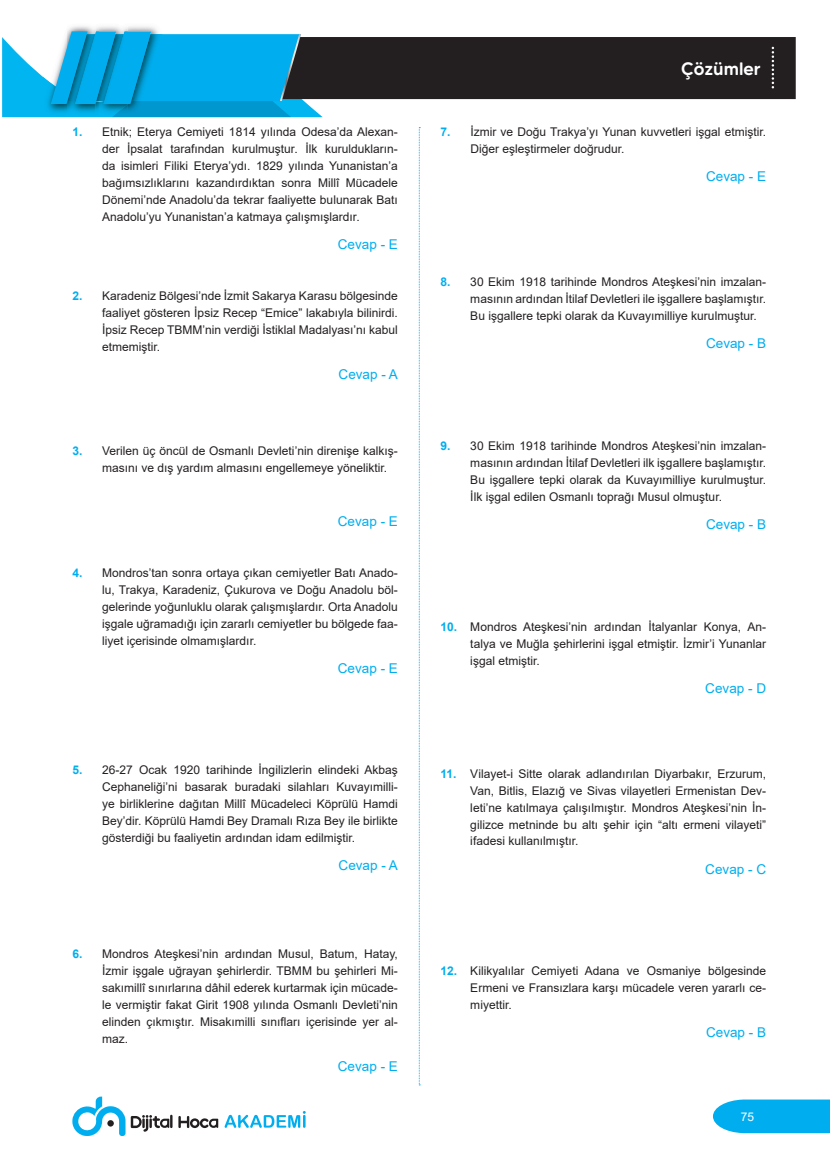
<style>
.page{position:relative;width:830px;height:1170px;background:#fff}
.page>*{position:absolute;margin:0;border:0;box-sizing:border-box;transform-origin:0 0}
.t1{font:500 18px "MADE Tommy Soft";color:#fff}
.CEVAP{font:13.5px "Arial";color:#00aeef}
.t2{font:12px/17px "Arial";color:#231f20;text-align:justify}
.t3{font:12px "Arial";color:#fff}
.s1{font-weight:700;color:#00aeef}
</style>
<div class="page">
<svg style="left:713px;top:1099px;width:116px;height:33px;background:#11b3f0"></svg>
<svg style="left:72px;top:1096px;width:53px;height:39px"></svg>
<svg style="left:107px;top:1119px;width:7px;height:7px"></svg>
<svg style="left:224px;top:1111px;width:81px;height:16px"></svg>
<svg style="left:178px;top:1116px;width:40px;height:12px"></svg>
<svg style="left:131px;top:1114px;width:41px;height:17px"></svg>
<svg style="left:418px;top:127px;width:2px;height:958px"></svg>
<div style="left:322px;top:37px;width:473px;height:62px;background:#231f20"></div>
<svg style="left:2px;top:26px;width:320px;height:91px;background:#2babda"></svg>
<svg style="left:771px;top:47px;width:2px;height:41px"></svg>
<p class="t2" style="left:102px;top:124px;width:297px;text-indent:-30px"><span class="s1">1.</span> Etnik; Eterya Cemiyeti 1814 yılında Odesa’da Alexan&shy;der İpsalat tarafından kurulmuştur. İlk kuruldukların&shy;da isimleri Filiki Eterya’ydı. 1829 yılında Yunanistan’a bağımsızlıklarını kazandırdıktan sonra Millî Mücadele Dönemi’nde Anadolu’da tekrar faaliyette bulunarak Batı Anadolu’yu Yunanistan’a katmaya çalışmışlardır.</p>
<p class="CEVAP" style="left:338px;top:235px;width:62px">Cevap - E</p>
<p class="t2" style="left:102px;top:287px;width:297px;text-indent:-30px"><span class="s1">2.</span> Karadeniz Bölgesi’nde İzmit Sakarya Karasu bölgesinde faaliyet gösteren İpsiz Recep “Emice” lakabıyla bilinirdi.<br>İpsiz Recep TBMM’nin verdiği İstiklal Madalyası’nı kabul etmemiştir.</p>
<p class="CEVAP" style="left:338px;top:365px;width:61px">Cevap - A</p>
<p class="t2" style="left:102px;top:442px;width:297px;text-indent:-30px"><span class="s1">3.</span> Verilen üç öncül de Osmanlı Devleti’nin direnişe kalkış&shy;masını ve dış yardım almasını engellemeye yöneliktir.</p>
<p class="CEVAP" style="left:338px;top:511px;width:62px">Cevap - E</p>
<p class="t2" style="left:102px;top:564px;width:297px;text-indent:-30px"><span class="s1">4.</span> Mondros’tan sonra ortaya çıkan cemiyetler Batı Anado&shy;lu, Trakya, Karadeniz, Çukurova ve Doğu Anadolu böl&shy;gelerinde yoğunluklu olarak çalışmışlardır. Orta Anadolu işgale uğramadığı için zararlı cemiyetler bu bölgede faa&shy;liyet içerisinde olmamışlardır.</p>
<p class="CEVAP" style="left:338px;top:658px;width:62px">Cevap - E</p>
<p class="t2" style="left:102px;top:761px;width:297px;text-indent:-30px"><span class="s1">5.</span> 26-27 Ocak 1920 tarihinde İngilizlerin elindeki Akbaş Cephaneliği’ni basarak buradaki silahları Kuvayımilli&shy;ye birliklerine dağıtan Millî Mücadeleci Köprülü Hamdi Bey’dir. Köprülü Hamdi Bey Dramalı Rıza Bey ile birlikte gösterdiği bu faaliyetin ardından idam edilmiştir.</p>
<p class="CEVAP" style="left:338px;top:856px;width:61px">Cevap - A</p>
<p class="t2" style="left:102px;top:945px;width:297px;text-indent:-30px"><span class="s1">6.</span> Mondros Ateşkesi’nin ardından Musul, Batum, Hatay, İzmir işgale uğrayan şehirlerdir. TBMM bu şehirleri Mi&shy;sakımillî sınırlarına dâhil ederek kurtarmak için mücade&shy;le vermiştir fakat Girit 1908 yılında Osmanlı Devleti’nin elinden çıkmıştır. Misakımilli sınıfları içerisinde yer al&shy;maz.</p>
<p class="CEVAP" style="left:338px;top:1056px;width:62px">Cevap - E</p>
<h1 class="t1" style="left:680px;top:57px;width:81px">Çözümler</h1>
<p class="t2" style="left:470px;top:124px;width:297px;text-indent:-30px"><span class="s1">7.</span> İzmir ve Doğu Trakya’yı Yunan kuvvetleri işgal etmiştir.<br>Diğer eşleştirmeler doğrudur.</p>
<p class="CEVAP" style="left:705px;top:167px;width:62px">Cevap - E</p>
<p class="t2" style="left:470px;top:273px;width:297px;text-indent:-30px"><span class="s1">8.</span> 30 Ekim 1918 tarihinde Mondros Ateşkesi’nin imzalan&shy;masının ardından İtilaf Devletleri ile işgallere başlamıştır.<br>Bu işgallere tepki olarak da Kuvayımilliye kurulmuştur.</p>
<p class="CEVAP" style="left:705px;top:334px;width:62px">Cevap - B</p>
<p class="t2" style="left:470px;top:437px;width:297px;text-indent:-30px"><span class="s1">9.</span> 30 Ekim 1918 tarihinde Mondros Ateşkesi’nin imzalan&shy;masının ardından İtilaf Devletleri ilk işgallere başlamıştır.<br>Bu işgallere tepki olarak da Kuvayımilliye kurulmuştur.<br>İlk işgal edilen Osmanlı toprağı Musul olmuştur.</p>
<p class="CEVAP" style="left:705px;top:515px;width:62px">Cevap - B</p>
<p class="t2" style="left:470px;top:618px;width:297px;text-indent:-30px"><span class="s1">10.</span> Mondros Ateşkesi’nin ardından İtalyanlar Konya, An&shy;talya ve Muğla şehirlerini işgal etmiştir. İzmir’i Yunanlar işgal etmiştir.</p>
<p class="CEVAP" style="left:705px;top:678px;width:62px">Cevap - D</p>
<p class="t2" style="left:470px;top:764px;width:297px;text-indent:-30px"><span class="s1">11.</span> Vilayet-i Sitte olarak adlandırılan Diyarbakır, Erzurum, Van, Bitlis, Elazığ ve Sivas vilayetleri Ermenistan Dev&shy;leti’ne katılmaya çalışılmıştır. Mondros Ateşkesi’nin İn&shy;gilizce metninde bu altı şehir için “altı ermeni vilayeti” ifadesi kullanılmıştır.</p>
<p class="CEVAP" style="left:705px;top:859px;width:62px">Cevap - C</p>
<p class="t2" style="left:470px;top:962px;width:297px;text-indent:-30px"><span class="s1">12.</span> Kilikyalılar Cemiyeti Adana ve Osmaniye bölgesinde Ermeni ve Fransızlara karşı mücadele veren yararlı ce&shy;miyettir.</p>
<p class="CEVAP" style="left:705px;top:1023px;width:62px">Cevap - B</p>
<p class="t3" style="left:740px;top:1108px;width:15px">75</p>
</div>
